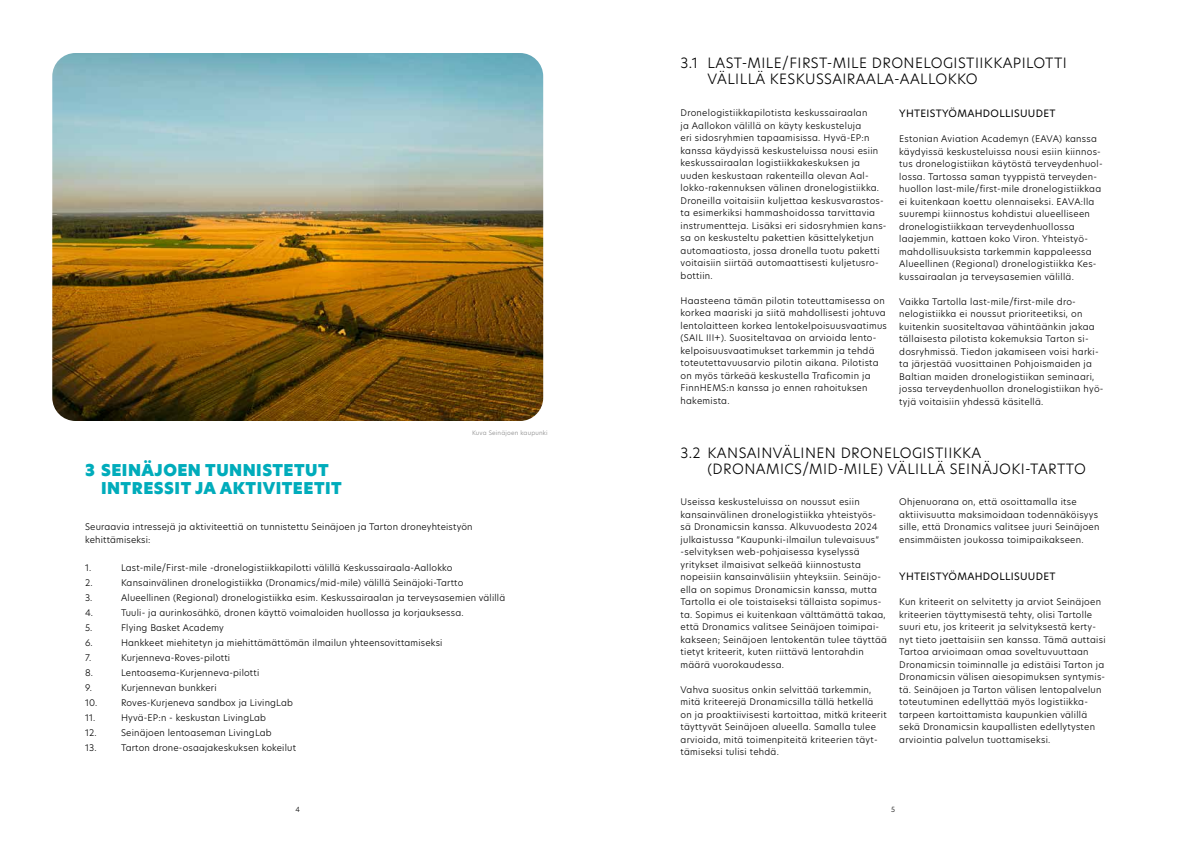
<style>
.page{position:relative;width:1191px;height:842px;background:#fff}
.page>*{position:absolute;margin:0;border:0;box-sizing:border-box;transform-origin:0 0}
.t1{font:16px/18px "New Hero Super";letter-spacing:.03em;color:#00acbb}
.t2{font:300 14px/16px "New Hero";letter-spacing:.03em;color:#000}
.t3{font:10px "New Hero";letter-spacing:.03em;color:#000}
.t4{font:300 9px/12.5px "New Hero";letter-spacing:.03em;color:#000}
.t5{font:300 7px "New Hero";color:#000}
.t6{font:300 6px "New Hero";letter-spacing:.03em;color:#878787}
</style>
<div class="page">
<img style="left:52px;top:53px;width:491px;height:368px">
<h2 class="t2" style="left:707px;top:54px;width:361px;text-indent:-27px">3.1 LAST-MILE/FIRST-MILE DRONELOGISTIIKKAPILOTTI<br>VÄLILLÄ KESKUSSAIRAALA-AALLOKKO</h2>
<h1 class="t1" style="left:101px;top:462px;width:242px;text-indent:-16px">3 SEINÄJOEN TUNNISTETUT<br>INTRESSIT JA AKTIVITEETIT</h1>
<p class="t6" style="left:472px;top:428px;width:77px">Kuva Seinäjoen kaupunki</p>
<p class="t4" style="left:85px;top:520px;width:389px;line-height:13px">Seuraavia intressejä ja aktiviteettiä on tunnistettu Seinäjoen ja Tarton droneyhteistyön kehittämiseksi:</p>
<p class="t4" style="left:85px;top:561px;width:8px">1.</p>
<p class="t4" style="left:121px;top:561px;width:333px">Last-mile/First-mile -dronelogistiikkapilotti välillä Keskussairaala-Aallokko</p>
<p class="t4" style="left:85px;top:576px;width:9px">2.</p>
<p class="t4" style="left:121px;top:576px;width:344px">Kansainvälinen dronelogistiikka (Dronamics/mid-mile) välillä Seinäjoki-Tartto</p>
<p class="t4" style="left:85px;top:591px;width:9px">3.</p>
<p class="t4" style="left:121px;top:591px;width:386px">Alueellinen (Regional) dronelogistiikka esim. Keskussairaalan ja terveysasemien välillä</p>
<p class="t4" style="left:85px;top:606px;width:9px">4.</p>
<p class="t4" style="left:121px;top:606px;width:344px">Tuuli- ja aurinkosähkö, dronen käyttö voimaloiden huollossa ja korjauksessa.</p>
<p class="t4" style="left:85px;top:621px;width:9px">5.</p>
<p class="t4" style="left:121px;top:621px;width:104px">Flying Basket Academy</p>
<p class="t4" style="left:85px;top:636px;width:9px">6.</p>
<p class="t4" style="left:121px;top:636px;width:323px">Hankkeet miehitetyn ja miehittämättömän ilmailun yhteensovittamiseksi</p>
<p class="t4" style="left:85px;top:651px;width:8px">7.</p>
<p class="t4" style="left:121px;top:651px;width:111px">Kurjenneva-Roves-pilotti</p>
<p class="t4" style="left:85px;top:666px;width:9px">8.</p>
<p class="t4" style="left:121px;top:666px;width:140px">Lentoasema-Kurjenneva-pilotti</p>
<p class="t4" style="left:85px;top:681px;width:8px">9.</p>
<p class="t4" style="left:121px;top:681px;width:97px">Kurjennevan bunkkeri</p>
<p class="t4" style="left:85px;top:696px;width:14px">10.</p>
<p class="t4" style="left:121px;top:696px;width:173px">Roves-Kurjeneva sandbox ja LivingLab</p>
<p class="t4" style="left:85px;top:711px;width:12px">11.</p>
<p class="t4" style="left:121px;top:711px;width:146px">Hyvä-EP:n - keskustan LivingLab</p>
<p class="t4" style="left:85px;top:726px;width:13px">12.</p>
<p class="t4" style="left:121px;top:726px;width:152px">Seinäjoen lentoaseman LivingLab</p>
<p class="t4" style="left:85px;top:741px;width:13px">13.</p>
<p class="t4" style="left:121px;top:741px;width:176px">Tarton drone-osaajakeskuksen kokeilut</p>
<p class="t4" style="left:680px;top:107px;width:207px">Dronelogistiikkapilotista keskussairaalan<br>ja Aallokon välillä on käyty keskusteluja<br>eri sidosryhmien tapaamisissa. Hyvä-EP:n kanssa käydyissä keskusteluissa nousi esiin keskussairaalan logistiikkakeskuksen ja uuden keskustaan rakenteilla olevan Aal&shy;lokko-rakennuksen välinen dronelogistiikka.<br>Droneilla voitaisiin kuljettaa keskusvarastos&shy;ta esimerkiksi hammashoidossa tarvittavia instrumentteja. Lisäksi eri sidosryhmien kans&shy;sa on keskusteltu pakettien käsittelyketjun automaatiosta, jossa dronella tuotu paketti voitaisiin siirtää automaattisesti kuljetusro&shy;bottiin.</p>
<p class="t4" style="left:680px;top:294px;width:208px">Haasteena tämän pilotin toteuttamisessa on korkea maariski ja siitä mahdollisesti johtuva lentolaitteen korkea lentokelpoisuusvaatimus (SAIL III+). Suositeltavaa on arvioida lento&shy;kelpoisuusvaatimukset tarkemmin ja tehdä toteutettavuusarvio pilotin aikana. Pilotista on myös tärkeää keskustella Traficomin ja FinnHEMS:n kanssa jo ennen rahoituksen hakemista.</p>
<p class="t3" style="left:899px;top:107px;width:158px">YHTEISTYÖMAHDOLLISUUDET</p>
<p class="t4" style="left:899px;top:132px;width:205px">Estonian Aviation Academyn (EAVA) kanssa käydyissä keskusteluissa nousi esiin kiinnos&shy;tus dronelogistiikan käytöstä terveydenhuol&shy;lossa. Tartossa saman tyyppistä terveyden&shy;huollon last-mile/first-mile dronelogistiikkaa ei kuitenkaan koettu olennaiseksi. EAVA:lla suurempi kiinnostus kohdistui alueelliseen dronelogistiikkaan terveydenhuollossa laajemmin, kattaen koko Viron. Yhteistyö&shy;mahdollisuuksista tarkemmin kappaleessa Alueellinen (Regional) dronelogistiikka Kes&shy;kussairaalan ja terveysasemien välillä.</p>
<p class="t4" style="left:899px;top:295px;width:206px">Vaikka Tartolla last-mile/first-mile dro&shy;nelogistiikka ei noussut prioriteetiksi, on kuitenkin suositeltavaa vähintäänkin jakaa tällaisesta pilotista kokemuksia Tarton si&shy;dosryhmissä. Tiedon jakamiseen voisi harki&shy;ta järjestää vuosittainen Pohjoismaiden ja Baltian maiden dronelogistiikan seminaari, jossa terveydenhuollon dronelogistiikan hyö&shy;tyjä voitaisiin yhdessä käsitellä.</p>
<h2 class="t2" style="left:707px;top:444px;width:380px;text-indent:-27px">3.2 KANSAINVÄLINEN DRONELOGISTIIKKA (DRONAMICS/MID-MILE) VÄLILLÄ SEINÄJOKI-TARTTO</h2>
<p class="t4" style="left:680px;top:495px;width:208px">Useissa keskusteluissa on noussut esiin kansainvälinen dronelogistiikka yhteistyös&shy;sä Dronamicsin kanssa. Alkuvuodesta 2024 julkaistussa ”Kaupunki-ilmailun tulevaisuus” -selvityksen web-pohjaisessa kyselyssä yritykset ilmaisivat selkeää kiinnostusta nopeisiin kansainvälisiin yhteyksiin. Seinäjo&shy;ella on sopimus Dronamicsin kanssa, mutta Tartolla ei ole toistaiseksi tällaista sopimus&shy;ta. Sopimus ei kuitenkaan välttämättä takaa, että Dronamics valitsee Seinäjoen toimipai&shy;kakseen; Seinäjoen lentokentän tulee täyttää tietyt kriteerit, kuten riittävä lentorahdin määrä vuorokaudessa.</p>
<p class="t4" style="left:680px;top:683px;width:208px">Vahva suositus onkin selvittää tarkemmin, mitä kriteerejä Dronamicsilla tällä hetkellä on ja proaktiivisesti kartoittaa, mitkä kriteerit täyttyvät Seinäjoen alueella. Samalla tulee arvioida, mitä toimenpiteitä kriteerien täyt&shy;tämiseksi tulisi tehdä.</p>
<p class="t4" style="left:899px;top:495px;width:202px">Ohjenuorana on, että osoittamalla itse aktiivisuutta maksimoidaan todennäköisyys sille, että Dronamics valitsee juuri Seinäjoen ensimmäisten joukossa toimipaikakseen.</p>
<p class="t3" style="left:899px;top:570px;width:158px">YHTEISTYÖMAHDOLLISUUDET</p>
<p class="t4" style="left:899px;top:595px;width:208px">Kun kriteerit on selvitetty ja arviot Seinäjoen kriteerien täyttymisestä tehty, olisi Tartolle suuri etu, jos kriteerit ja selvityksestä kerty&shy;nyt tieto jaettaisiin sen kanssa. Tämä auttaisi Tartoa arvioimaan omaa soveltuvuuttaan Dronamicsin toiminnalle ja edistäisi Tarton ja Dronamicsin välisen aiesopimuksen syntymis&shy;tä. Seinäjoen ja Tarton välisen lentopalvelun toteutuminen edellyttää myös logistiikka&shy;tarpeen kartoittamista kaupunkien välillä sekä Dronamicsin kaupallisten edellytysten arviointia palvelun tuottamiseksi.</p>
<p class="t5" style="left:295px;top:804px;width:6px">4</p>
<p class="t5" style="left:891px;top:804px;width:5px">5</p>
</div>
